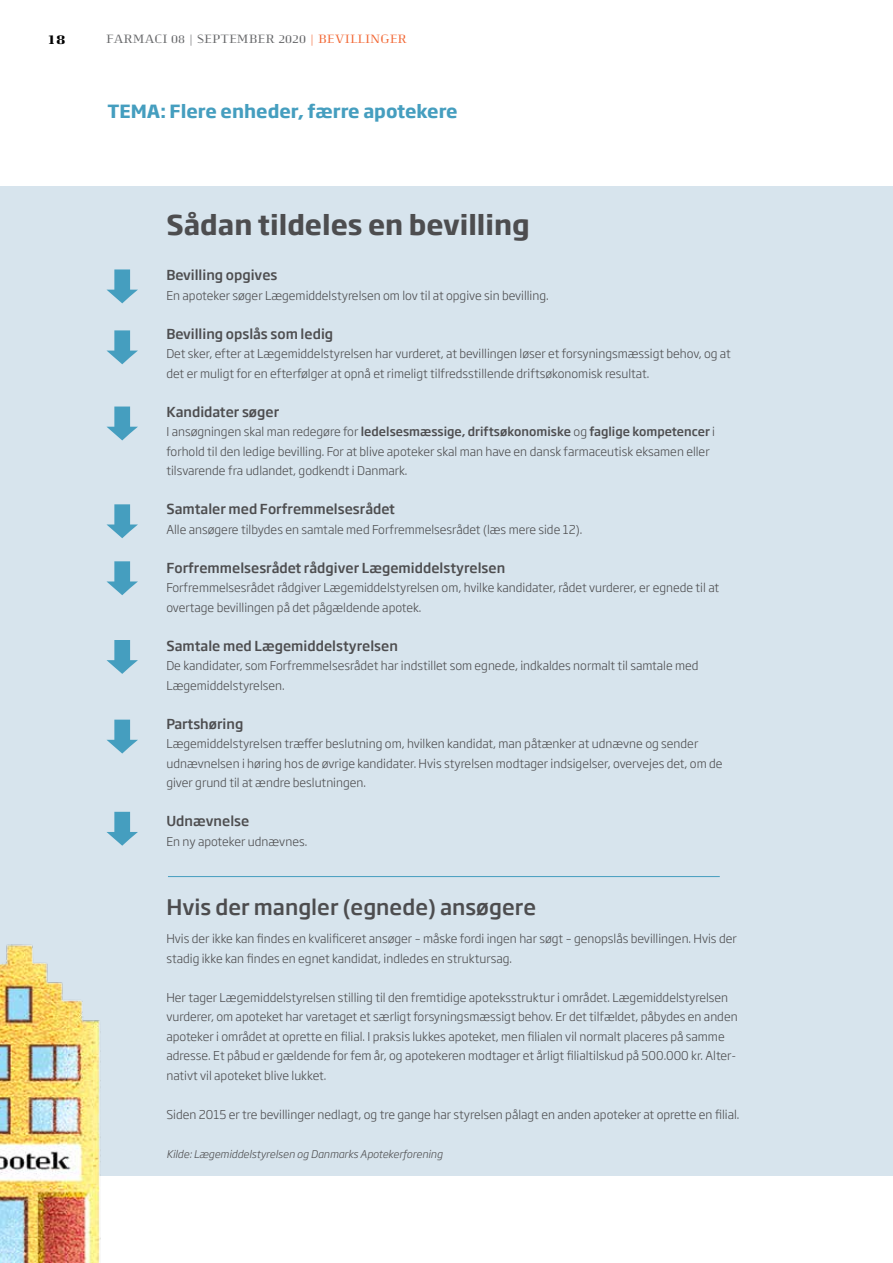
<style>
.page{position:relative;width:893px;height:1263px;background:#fff}
.page>*{position:absolute;margin:0;border:0;box-sizing:border-box;transform-origin:0 0}
.t1{font:700 27px "Soho Gothic Pro";color:#4d4d4f}
.t2{font:500 21px "Soho Gothic Pro";color:#4d4d4f}
.t3{font:700 18px "Soho Gothic Pro";color:#459ebf}
.t4{font:500 13.5px "Soho Gothic Pro";color:#4d4d4f}
.t5{font:900 13.5px "Pharma";color:#000}
.t6{font:300 12px/19.5px "Soho Gothic Pro";color:#4d4d4f}
.t7{font:12px "Pharma";color:#636466}
.t8{font:italic 300 10.5px "Soho Gothic Pro";color:#4d4d4f}
.s1{color:#f26531}
.s2{font-weight:500}
</style>
<div class="page">
<div style="left:0;top:187px;width:893px;height:989px;background:#d7e4ed"></div>
<img style="left:0;top:944px;width:101px;height:319px">
<svg style="left:107px;top:269px;width:31px;height:34px"></svg>
<svg style="left:107px;top:330px;width:31px;height:34px"></svg>
<svg style="left:107px;top:406px;width:31px;height:34px"></svg>
<svg style="left:107px;top:504px;width:31px;height:34px"></svg>
<svg style="left:107px;top:561px;width:31px;height:34px"></svg>
<svg style="left:107px;top:640px;width:31px;height:34px"></svg>
<svg style="left:107px;top:720px;width:31px;height:33px"></svg>
<svg style="left:107px;top:812px;width:31px;height:34px"></svg>
<hr style="left:168px;top:876px;width:552px;height:1px;background:#459ebf">
<p class="t5" style="left:47px;top:31px;width:20px">18</p>
<p class="t7" style="left:106px;top:32px;width:302px">FARMACI 08 | SEPTEMBER 2020 <span class="s1">| BEVILLINGER</span></p>
<h3 class="t3" style="left:107px;top:97px;width:352px">TEMA: Flere enheder, færre apotekere</h3>
<h1 class="t1" style="left:166px;top:203px;width:365px">Sådan tildeles en bevilling</h1>
<p class="t4" style="left:166px;top:264px;width:113px">Bevilling opgives</p>
<p class="t6" style="left:166px;top:285px;width:384px">En apoteker søger Lægemiddelstyrelsen om lov til at opgive sin bevilling.</p>
<p class="t4" style="left:166px;top:323px;width:168px">Bevilling opslås som ledig</p>
<p class="t6" style="left:166px;top:343px;width:566px">Det sker, efter at Lægemiddelstyrelsen har vurderet, at bevillingen løser et forsyningsmæssigt behov, og at det er muligt for en efterfølger at opnå et rimeligt tilfredsstillende driftsøkonomisk resultat.</p>
<p class="t4" style="left:166px;top:401px;width:114px">Kandidater søger</p>
<p class="t6" style="left:166px;top:421px;width:550px">I ansøgningen skal man redegøre for <span class="s2">ledelsesmæssige, driftsøkonomiske</span> og <span class="s2">faglige kompetencer</span> i forhold til den ledige bevilling. For at blive apoteker skal man have en dansk farmaceutisk eksamen eller tilsvarende fra udlandet, godkendt i Danmark.</p>
<p class="t4" style="left:166px;top:498px;width:230px">Samtaler med Forfremmelsesrådet</p>
<p class="t6" style="left:166px;top:519px;width:417px">Alle ansøgere tilbydes en samtale med Forfremmelsesrådet (læs mere side 12).</p>
<p class="t4" style="left:166px;top:557px;width:340px">Forfremmelsesrådet rådgiver Lægemiddelstyrelsen</p>
<p class="t6" style="left:166px;top:577px;width:554px">Forfremmelsesrådet rådgiver Lægemiddelstyrelsen om, hvilke kandidater, rådet vurderer, er egnede til at overtage bevillingen på det pågældende apotek.</p>
<p class="t4" style="left:166px;top:635px;width:233px">Samtale med Lægemiddelstyrelsen</p>
<p class="t6" style="left:166px;top:655px;width:534px">De kandidater, som Forfremmelsesrådet har indstillet som egnede, indkaldes normalt til samtale med<br>Lægemiddelstyrelsen.</p>
<p class="t4" style="left:166px;top:713px;width:78px">Partshøring</p>
<p class="t6" style="left:166px;top:733px;width:558px">Lægemiddelstyrelsen træffer beslutning om, hvilken kandidat, man påtænker at udnævne og sender udnævnelsen i høring hos de øvrige kandidater. Hvis styrelsen modtager indsigelser, overvejes det, om de giver grund til at ændre beslutningen.</p>
<p class="t4" style="left:166px;top:810px;width:84px">Udnævnelse</p>
<p class="t6" style="left:166px;top:831px;width:142px">En ny apoteker udnævnes.</p>
<h2 class="t2" style="left:166px;top:890px;width:371px">Hvis der mangler (egnede) ansøgere</h2>
<p class="t6" style="left:166px;top:928px;width:572px">Hvis der ikke kan findes en kvalificeret ansøger – måske fordi ingen har søgt – genopslås bevillingen. Hvis der stadig ikke kan findes en egnet kandidat, indledes en struktursag.</p>
<p class="t6" style="left:166px;top:987px;width:573px">Her tager Lægemiddelstyrelsen stilling til den fremtidige apoteksstruktur i området. Lægemiddelstyrelsen vurderer, om apoteket har varetaget et særligt forsyningsmæssigt behov. Er det tilfældet, påbydes en anden apoteker i området at oprette en filial. I praksis lukkes apoteket, men filialen vil normalt placeres på samme adresse. Et påbud er gældende for fem år, og apotekeren modtager et årligt filialtilskud på 500.000 kr. Alter&shy;nativt vil apoteket blive lukket.</p>
<p class="t6" style="left:166px;top:1104px;width:574px">Siden 2015 er tre bevillinger nedlagt, og tre gange har styrelsen pålagt en anden apoteker at oprette en filial.</p>
<p class="t8" style="left:166px;top:1146px;width:278px">Kilde: Lægemiddelstyrelsen og Danmarks Apotekerforening</p>
</div>
